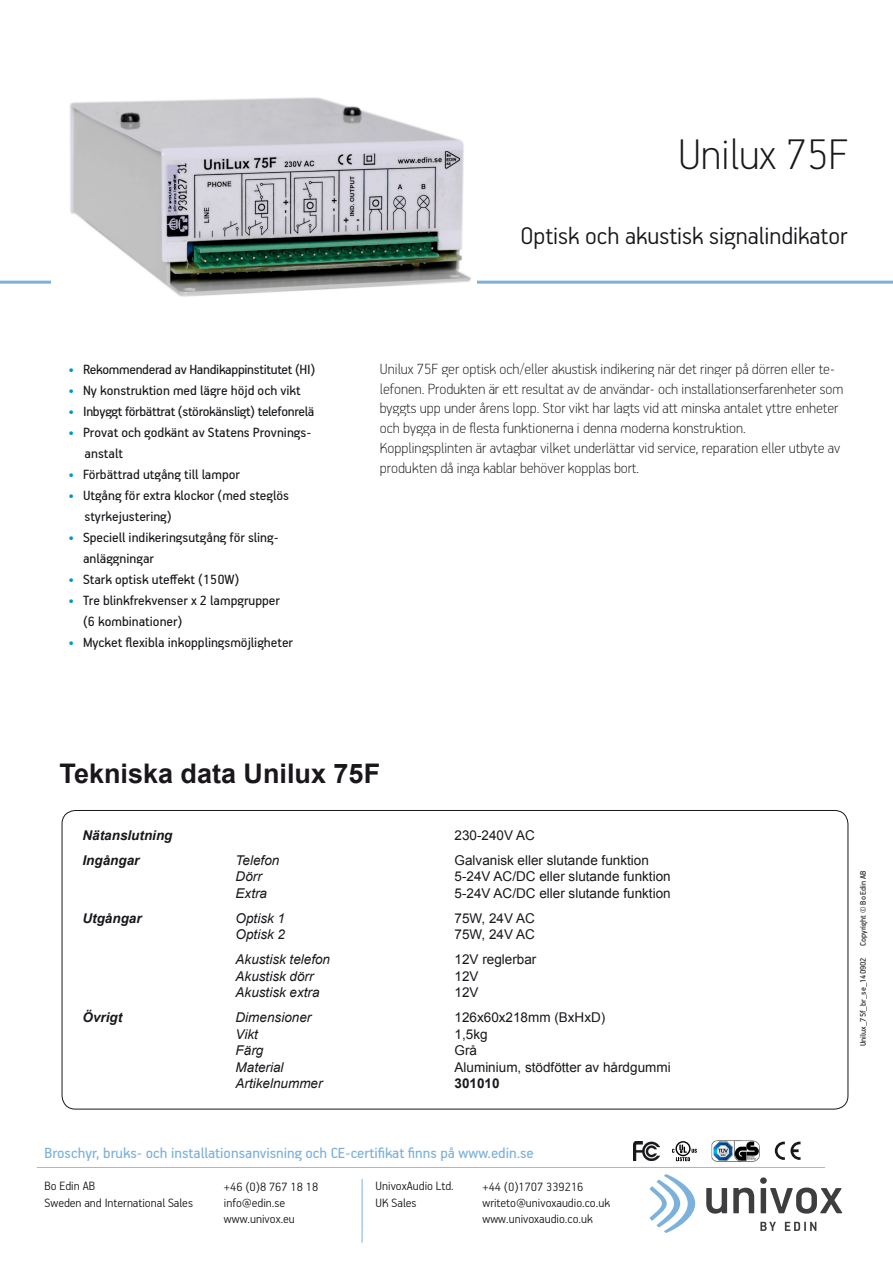
<style>
.page{position:relative;width:893px;height:1263px;background:#fff}
.page>*{position:absolute;margin:0;border:0;box-sizing:border-box;transform-origin:0 0}
.Punktlista{font:100 48px "PF Handbook Pro";color:#1a171c}
.Punktlista-2{font:300 27px "PF Handbook Pro";color:#1a171c}
.Heading1{font:700 27px "Arial";color:#1a171c}
.t1{font:100 16.5px/19.8px "PF Handbook Pro";color:#1a171c}
.t2{font:16.5px "PF Handbook Pro";color:#7bb1db}
.t3{font:15px/21px "PF Handbook Pro";color:#1a171c}
.t4{font:15px "PF Handbook Pro";letter-spacing:-.02em;color:#1a171c}
.PageMaker_Defaults{font:13.5px "Arial";color:#1a171c}
.t5{font:300 13.5px/16.2px "PF Handbook Pro";color:#1a171c}
.t6{font:italic 13.5px/16.5px "Arial";color:#1a171c}
.t7{font:italic 700 13.5px "Arial";color:#1a171c}
.t8{font:700 13.5px "Arial";color:#1a171c}
.t9{font:9px "PF Handbook Pro";color:#1a171c}
.s1{font-size:16.5px;color:#0093d0}
</style>
<div class="page">
<hr style="left:0;top:281px;width:893px;height:3px;background:#7bb1db">
<svg style="left:706px;top:1188px;width:21px;height:25px"></svg>
<svg style="left:733px;top:1188px;width:21px;height:25px"></svg>
<svg style="left:760px;top:1177px;width:82px;height:36px"></svg>
<svg style="left:649px;top:1174px;width:46px;height:59px"></svg>
<svg style="left:760px;top:1222px;width:16px;height:9px"></svg>
<svg style="left:785px;top:1222px;width:31px;height:9px"></svg>
<hr style="left:37px;top:1167px;width:788px;height:1px;background:#b1b3b4">
<hr style="left:362px;top:1179px;width:1px;height:64px;background:#7bb1db">
<svg style="left:775px;top:1141px;width:25px;height:19px"></svg>
<img style="left:711px;top:1140px;width:48px;height:22px">
<svg style="left:675px;top:1141px;width:16px;height:15px"></svg>
<svg style="left:677px;top:1142px;width:12px;height:13px"></svg>
<svg style="left:672px;top:1144px;width:25px;height:17px"></svg>
<img style="left:633px;top:1142px;width:27px;height:18px">
<img style="left:51px;top:97px;width:425px;height:200px">
<p class="t4" style="left:68px;top:360px;width:249px"><span class="s1">•</span> Rekommenderad av Handikappinstitutet (HI)</p>
<p class="t3" style="left:68px;top:379px;width:234px"><span class="s1">•</span> Ny konstruktion med lägre höjd och vikt</p>
<p class="t4" style="left:68px;top:402px;width:248px"><span class="s1">•</span> Inbyggt förbättrat (störokänsligt) telefonrelä</p>
<p class="t3" style="left:85px;top:421px;width:228px;text-indent:-16px"><span class="s1">•</span> Provat och godkänt av Statens Provnings&shy;anstalt</p>
<p class="t3" style="left:68px;top:463px;width:174px"><span class="s1">•</span> Förbättrad utgång till lampor</p>
<p class="t3" style="left:85px;top:484px;width:206px;text-indent:-16px"><span class="s1">•</span> Utgång för extra klockor (med steglös styrkejustering)</p>
<p class="t3" style="left:68px;top:526px;width:212px"><span class="s1">•</span> Speciell indikeringsutgång för sling-</p>
<p class="t3" style="left:83px;top:547px;width:72px">anläggningar</p>
<p class="t3" style="left:68px;top:568px;width:173px"><span class="s1">•</span> Stark optisk uteffekt (150W)</p>
<p class="t3" style="left:68px;top:589px;width:213px"><span class="s1">•</span> Tre blinkfrekvenser x 2 lampgrupper</p>
<p class="t3" style="left:83px;top:610px;width:101px">(6 kombinationer)</p>
<p class="t3" style="left:68px;top:631px;width:226px"><span class="s1">•</span> Mycket flexibla inkopplingsmöjligheter</p>
<p class="Punktlista" style="left:678px;top:125px;width:171px">Unilux 75F</p>
<p class="Punktlista-2" style="left:520px;top:220px;width:329px">Optisk och akustisk signalindikator</p>
<p class="t1" style="left:380px;top:358px;width:465px">Unilux 75F ger optisk och/eller akustisk indikering när det ringer på dörren eller te&shy;lefonen. Produkten är ett resultat av de användar- och installationserfarenheter som byggts upp under årens lopp. Stor vikt har lagts vid att minska antalet yttre enheter och bygga in de flesta funktionerna i denna moderna konstruktion.</p>
<p class="t1" style="left:380px;top:437px;width:462px">Kopplingsplinten är avtagbar vilket underlättar vid service, reparation eller utbyte av produkten då inga kablar behöver kopplas bort.</p>
<p class="Heading1" style="left:60px;top:755px;width:322px">Tekniska data Unilux 75F</p>
<p class="t7" style="left:82px;top:826px;width:92px">Nätanslutning</p>
<p class="t7" style="left:82px;top:851px;width:59px">Ingångar</p>
<p class="t6" style="left:236px;top:852px;width:45px">Telefon<br>Dörr</p>
<p class="t6" style="left:236px;top:885px;width:33px">Extra</p>
<p class="t7" style="left:82px;top:909px;width:61px">Utgångar</p>
<p class="t6" style="left:236px;top:910px;width:51px">Optisk 1</p>
<p class="t6" style="left:236px;top:926px;width:51px">Optisk 2</p>
<p class="t6" style="left:236px;top:951px;width:96px">Akustisk telefon</p>
<p class="t6" style="left:236px;top:968px;width:80px">Akustisk dörr</p>
<p class="t6" style="left:236px;top:984px;width:86px">Akustisk extra</p>
<p class="t7" style="left:82px;top:1008px;width:41px">Övrigt</p>
<p class="t6" style="left:236px;top:1009px;width:77px">Dimensioner</p>
<p class="t6" style="left:236px;top:1026px;width:24px">Vikt</p>
<p class="t6" style="left:236px;top:1042px;width:29px">Färg</p>
<p class="t6" style="left:236px;top:1059px;width:50px">Material</p>
<p class="t6" style="left:236px;top:1075px;width:89px">Artikelnummer</p>
<p class="PageMaker_Defaults" style="left:455px;top:826px;width:82px">230-240V AC</p>
<p class="PageMaker_Defaults" style="left:455px;top:851px;width:196px">Galvanisk eller slutande funktion</p>
<p class="PageMaker_Defaults" style="left:455px;top:868px;width:218px">5-24V AC/DC eller slutande funktion</p>
<p class="PageMaker_Defaults" style="left:455px;top:884px;width:218px">5-24V AC/DC eller slutande funktion</p>
<p class="PageMaker_Defaults" style="left:455px;top:909px;width:82px">75W, 24V AC</p>
<p class="PageMaker_Defaults" style="left:455px;top:926px;width:82px">75W, 24V AC</p>
<p class="PageMaker_Defaults" style="left:455px;top:951px;width:83px">12V reglerbar</p>
<p class="PageMaker_Defaults" style="left:455px;top:967px;width:26px">12V</p>
<p class="PageMaker_Defaults" style="left:455px;top:984px;width:26px">12V</p>
<p class="PageMaker_Defaults" style="left:455px;top:1009px;width:152px">126x60x218mm (BxHxD)</p>
<p class="PageMaker_Defaults" style="left:455px;top:1025px;width:35px">1,5kg</p>
<p class="PageMaker_Defaults" style="left:455px;top:1042px;width:24px">Grå</p>
<p class="PageMaker_Defaults" style="left:455px;top:1058px;width:218px">Aluminium, stödfötter av hårdgummi</p>
<p class="t8" style="left:455px;top:1074px;width:47px">301010</p>
<p class="t2" style="left:45px;top:1143px;width:491px">Broschyr, bruks- och installationsanvisning och CE-certifikat finns på www.edin.se</p>
<p class="t5" style="left:45px;top:1177px;width:150px">Bo Edin AB<br>Sweden and International Sales</p>
<p class="t5" style="left:224px;top:1178px;width:96px">+46 (0)8 767 18 18 info@edin.se www.univox.eu</p>
<p class="t5" style="left:376px;top:1177px;width:80px">UnivoxAudio Ltd.<br>UK Sales</p>
<p class="t5" style="left:482px;top:1178px;width:129px">+44 (0)1707 339216 writeto@univoxaudio.co.uk www.univoxaudio.co.uk</p>
<p class="t9" style="left:857px;top:946px;width:77px;rotate:-90deg">Copyright © Bo Edin AB</p>
<p class="t9" style="left:857px;top:1046px;width:90px;rotate:-90deg">Unilux_75f_br_se_140902</p>
</div>
